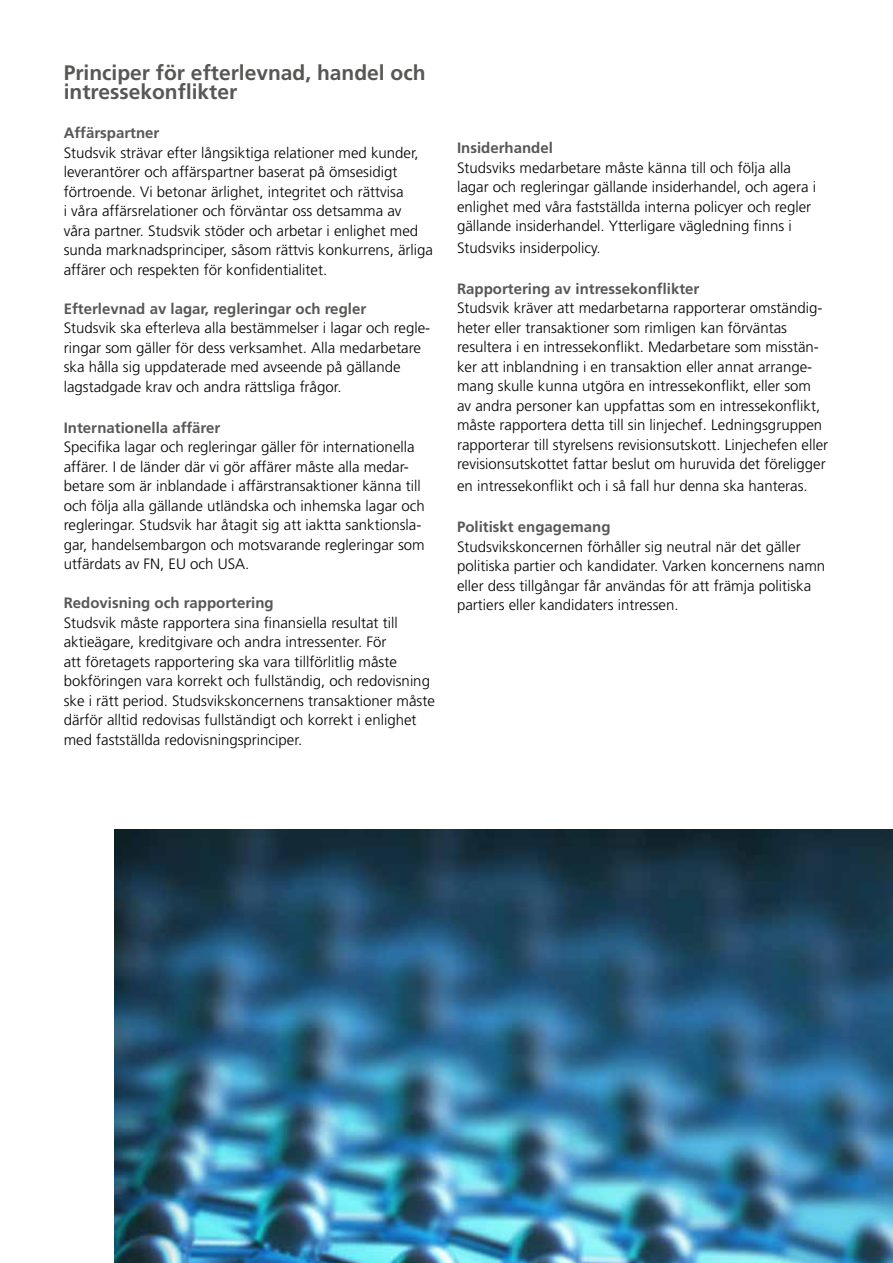
<style>
.page{position:relative;width:893px;height:1263px;background:#fff}
.page>*{position:absolute;margin:0;border:0;box-sizing:border-box;transform-origin:0 0}
.t1{font:700 21px/19.5px "Frutiger LT Std";color:#575756}
.t2{font:300 15px/19.5px "Frutiger LT Std";color:#000}
.t3{font:700 15px "Frutiger LT Std";color:#575756}
</style>
<div class="page">
<img style="left:115px;top:829px;width:778px;height:434px">
<h1 class="t1" style="left:64px;top:63px;width:363px">Principer för efterlevnad, handel och intressekonflikter</h1>
<p class="t3" style="left:64px;top:124px;width:97px">Affärspartner</p>
<p class="t2" style="left:64px;top:143px;width:371px">Studsvik strävar efter långsiktiga relationer med kunder, leverantörer och affärspartner baserat på ömsesidigt förtroende. Vi betonar ärlighet, integritet och rättvisa<br>i våra affärsrelationer och förväntar oss detsamma av<br>våra partner. Studsvik stöder och arbetar i enlighet med sunda marknadsprinciper, såsom rättvis konkurrens, ärliga affärer och respekten för konfidentialitet.</p>
<p class="t3" style="left:64px;top:300px;width:304px">Efterlevnad av lagar, regleringar och regler</p>
<p class="t2" style="left:64px;top:318px;width:368px">Studsvik ska efterleva alla bestämmelser i lagar och regle&shy;ringar som gäller för dess verksamhet. Alla medarbetare ska hålla sig uppdaterade med avseende på gällande lagstadgade krav och andra rättsliga frågor.</p>
<p class="t3" style="left:64px;top:419px;width:158px">Internationella affärer</p>
<p class="t2" style="left:64px;top:437px;width:362px">Specifika lagar och regleringar gäller för internationella affärer. I de länder där vi gör affärer måste alla medar&shy;betare som är inblandade i affärstransaktioner känna till och följa alla gällande utländska och inhemska lagar och regleringar. Studsvik har åtagit sig att iaktta sanktionsla&shy;gar, handelsembargon och motsvarande regleringar som utfärdats av FN, EU och USA.</p>
<p class="t3" style="left:64px;top:594px;width:212px">Redovisning och rapportering</p>
<p class="t2" style="left:64px;top:613px;width:373px">Studsvik måste rapportera sina finansiella resultat till aktieägare, kreditgivare och andra intressenter. För<br>att företagets rapportering ska vara tillförlitlig måste bokföringen vara korrekt och fullständig, och redovisning ske i rätt period. Studsvikskoncernens transaktioner måste därför alltid redovisas fullständigt och korrekt i enlighet med fastställda redovisningsprinciper.</p>
<p class="t3" style="left:457px;top:139px;width:97px">Insiderhandel</p>
<p class="t2" style="left:457px;top:158px;width:360px">Studsviks medarbetare måste känna till och följa alla lagar och regleringar gällande insiderhandel, och agera i enlighet med våra fastställda interna policyer och regler gällande insiderhandel. Ytterligare vägledning finns i</p>
<p class="t2" style="left:457px;top:238px;width:145px">Studsviks insiderpolicy.</p>
<p class="t3" style="left:457px;top:280px;width:244px">Rapportering av intressekonflikter</p>
<p class="t2" style="left:457px;top:299px;width:373px">Studsvik kräver att medarbetarna rapporterar omständig&shy;heter eller transaktioner som rimligen kan förväntas resultera i en intressekonflikt. Medarbetare som misstän&shy;ker att inblandning i en transaktion eller annat arrange&shy;mang skulle kunna utgöra en intressekonflikt, eller som av andra personer kan uppfattas som en intressekonflikt, måste rapportera detta till sin linjechef. Ledningsgruppen rapporterar till styrelsens revisionsutskott. Linjechefen eller revisionsutskottet fattar beslut om huruvida det föreligger</p>
<p class="t2" style="left:457px;top:476px;width:352px">en intressekonflikt och i så fall hur denna ska hanteras.</p>
<p class="t3" style="left:457px;top:518px;width:155px">Politiskt engagemang</p>
<p class="t2" style="left:457px;top:537px;width:370px">Studsvikskoncernen förhåller sig neutral när det gäller politiska partier och kandidater. Varken koncernens namn eller dess tillgångar får användas för att främja politiska partiers eller kandidaters intressen.</p>
</div>
